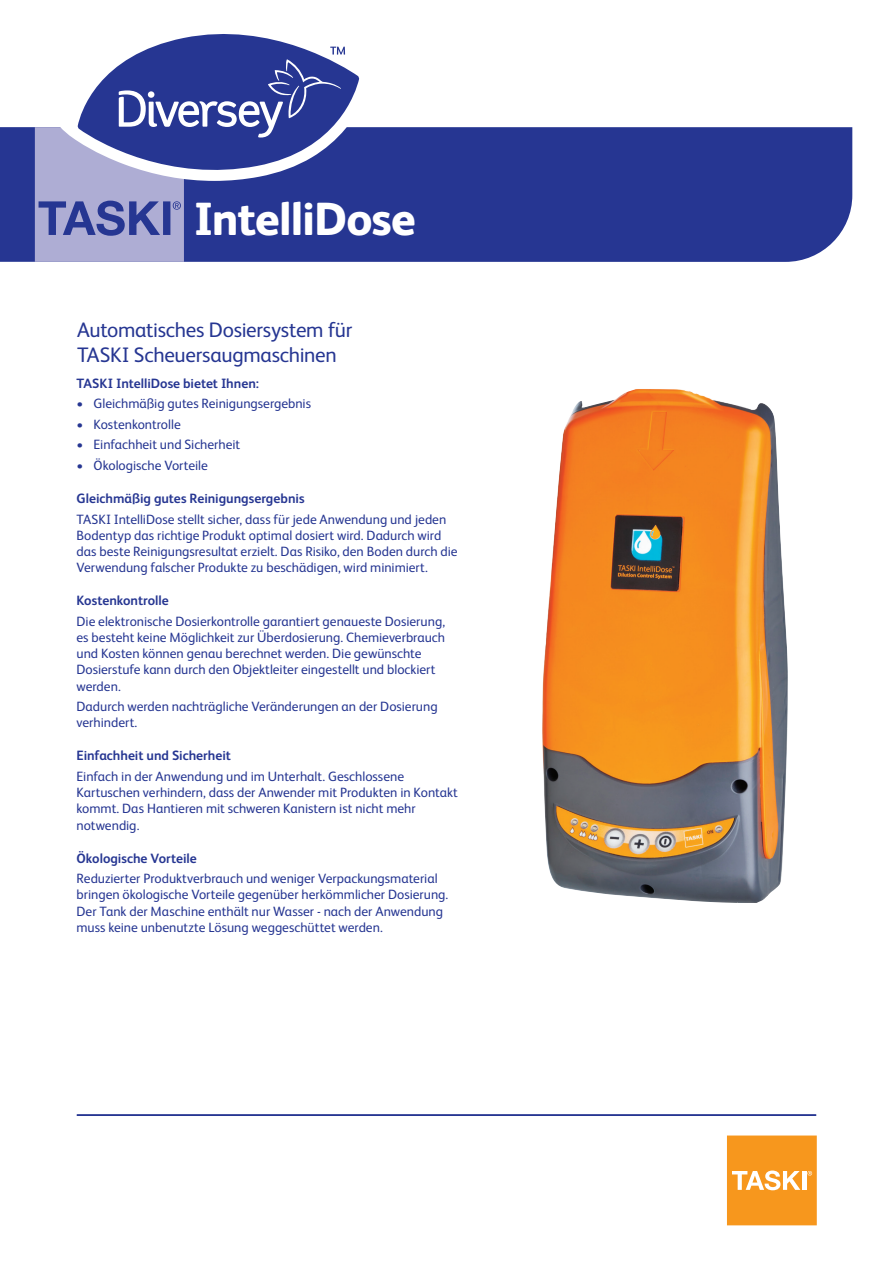
<style>
.page{position:relative;width:893px;height:1263px;background:#fff}
.page>*{position:absolute;margin:0;border:0;box-sizing:border-box;transform-origin:0 0}
.t1{font:800 46.5px "FS Albert Pro";letter-spacing:-.02em;color:#fff}
.t2{font:21px/25.2px "FS Albert Pro";letter-spacing:-.015em;color:#263692}
.t3{font:13.5px/16.2px "FS Albert Pro";color:#263692}
.t4{font:700 13.5px "FS Albert Pro";letter-spacing:-.005em;color:#263692}
</style>
<div class="page">
<div style="left:0;top:127px;width:852px;height:135px;background:#263692"></div>
<svg style="left:727px;top:1135px;width:90px;height:90px"></svg>
<hr style="left:77px;top:1114px;width:739px;height:2px;background:#263692">
<img style="left:542px;top:389px;width:246px;height:514px">
<svg style="left:359px;top:78px;width:15px;height:103px;fill:#263692"></svg>
<svg style="left:153px;top:34px;width:206px;height:148px"></svg>
<svg style="left:35px;top:47px;width:310px;height:215px"></svg>
<h1 class="t1" style="left:194px;top:183px;width:223px">IntelliDose</h1>
<h2 class="t2" style="left:77px;top:316px;width:277px">Automatisches Dosiersystem für<br>TASKI Scheuersaugmaschinen</h2>
<p class="t4" style="left:77px;top:374px;width:184px">TASKI IntelliDose bietet Ihnen:</p>
<p class="t3" style="left:77px;top:395px;width:236px">• Gleichmäßig gutes Reinigungsergebnis</p>
<p class="t3" style="left:77px;top:415px;width:106px">• Kostenkontrolle</p>
<p class="t3" style="left:77px;top:436px;width:165px">• Einfachheit und Sicherheit</p>
<p class="t3" style="left:77px;top:456px;width:133px">• Ökologische Vorteile</p>
<p class="t4" style="left:77px;top:489px;width:229px">Gleichmäßig gutes Reinigungsergebnis</p>
<p class="t3" style="left:77px;top:510px;width:382px">TASKI IntelliDose stellt sicher, dass für jede Anwendung und jeden Bodentyp das richtige Produkt optimal dosiert wird. Dadurch wird das beste Reinigungsresultat erzielt. Das Risiko, den Boden durch die Verwendung falscher Produkte zu beschädigen, wird minimiert.</p>
<p class="t4" style="left:77px;top:591px;width:94px">Kostenkontrolle</p>
<p class="t3" style="left:77px;top:612px;width:370px">Die elektronische Dosierkontrolle garantiert genaueste Dosierung, es besteht keine Möglichkeit zur Überdosierung. Chemieverbrauch und Kosten können genau berechnet werden. Die gewünschte Dosierstufe kann durch den Objektleiter eingestellt und blockiert werden.</p>
<p class="t3" style="left:77px;top:697px;width:363px">Dadurch werden nachträgliche Veränderungen an der Dosierung verhindert.</p>
<p class="t4" style="left:77px;top:746px;width:156px">Einfachheit und Sicherheit</p>
<p class="t3" style="left:77px;top:767px;width:383px">Einfach in der Anwendung und im Unterhalt. Geschlossene Kartuschen verhindern, dass der Anwender mit Produkten in Kontakt kommt. Das Hantieren mit schweren Kanistern ist nicht mehr notwendig.</p>
<p class="t4" style="left:77px;top:848px;width:122px">Ökologische Vorteile</p>
<p class="t3" style="left:77px;top:869px;width:373px">Reduzierter Produktverbrauch und weniger Verpackungsmaterial bringen ökologische Vorteile gegenüber herkömmlicher Dosierung.<br>Der Tank der Maschine enthält nur Wasser - nach der Anwendung muss keine unbenutzte Lösung weggeschüttet werden.</p>
</div>
